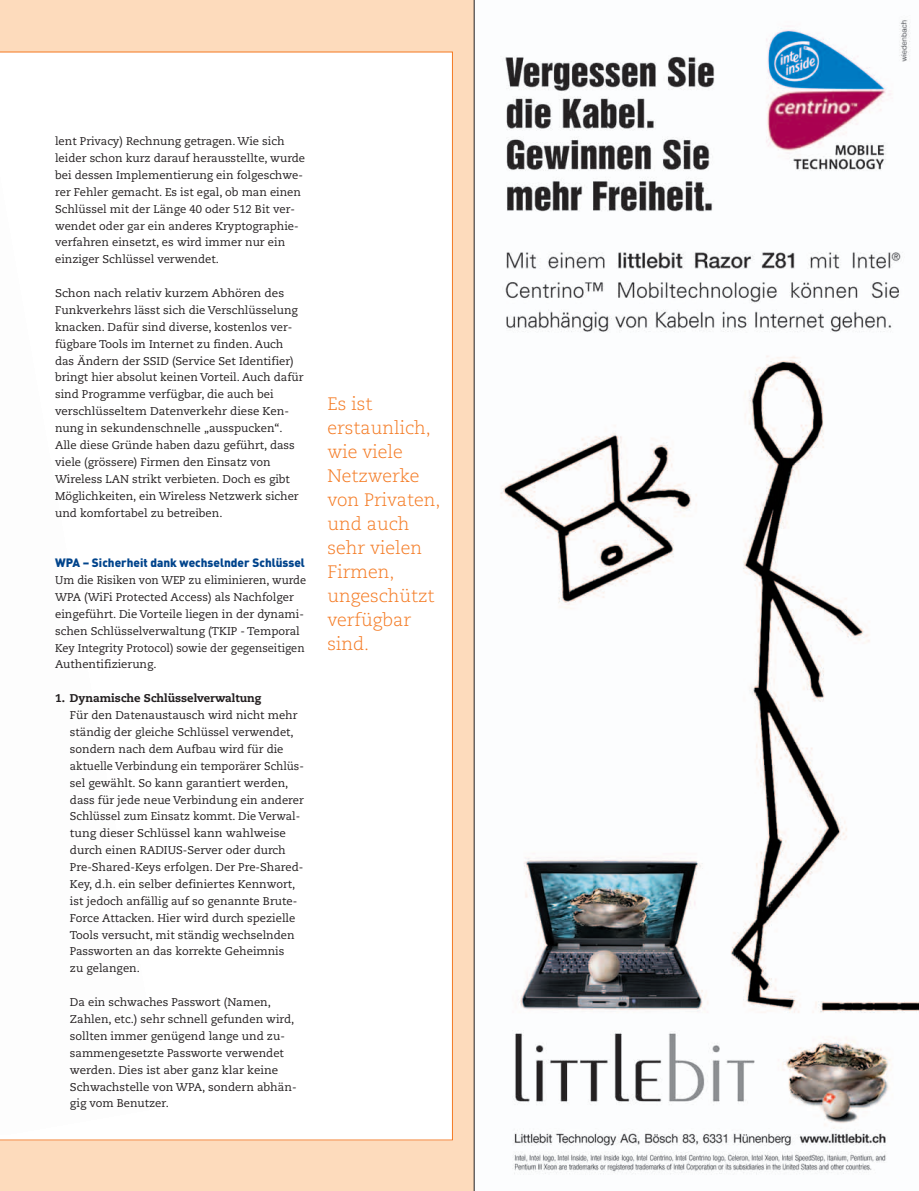
<style>
.page{position:relative;width:919px;height:1191px;background:#fff}
.page>*{position:absolute;margin:0;border:0;box-sizing:border-box;transform-origin:0 0}
.t1{font:300 18px/24px "Caecilia";color:#f47921}
.t2{font:900 12px "DIN";color:#01448c}
.t3{font:11.25px/16.8px "Caecilia";color:#231f20}
.t4{font:11.25px/16.8px "Caecilia";color:#231f20;scale:1.04 1}
.t5{font:800 11.25px "Caecilia";color:#231f20}
</style>
<div class="page">
<div style="left:0;top:1px;width:474px;height:1190px;background:#fddbbc"></div>
<div style="left:0;top:52px;width:453px;height:1088px;background:#fff"></div>
<img style="left:500px;top:20px;width:418px;height:1155px">
<hr style="left:474px;top:1px;width:1px;height:1190px;background:#231f20">
<p class="t3" style="left:55px;top:134px;width:251px">lent Privacy) Rechnung getragen. Wie sich leider schon kurz darauf herausstellte, wurde bei dessen Implementierung ein folgeschwe&shy;rer Fehler gemacht. Es ist egal, ob man einen Schlüssel mit der Länge 40 oder 512 Bit ver&shy;wendet oder gar ein anderes Kryptographie&shy;verfahren einsetzt, es wird immer nur ein einziger Schlüssel verwendet.</p>
<p class="t4" style="left:55px;top:286px;width:240px">Schon nach relativ kurzem Abhören des Funkverkehrs lässt sich die Verschlüsselung knacken. Dafür sind diverse, kostenlos ver&shy;fügbare Tools im Internet zu finden. Auch das Ändern der SSID (Service Set Identifier) bringt hier absolut keinen Vorteil. Auch dafür sind Programme verfügbar, die auch bei verschlüsseltem Datenverkehr diese Ken&shy;nung in sekundenschnelle „ausspucken“.<br>Alle diese Gründe haben dazu geführt, dass viele (grössere) Firmen den Einsatz von Wireless LAN strikt verbieten. Doch es gibt Möglichkeiten, ein Wireless Netzwerk sicher und komfortabel zu betreiben.</p>
<p class="t2" style="left:55px;top:558px;width:251px">WPA – Sicherheit dank wechselnder Schlüssel</p>
<p class="t3" style="left:55px;top:573px;width:252px">Um die Risiken von WEP zu eliminieren, wurde WPA (WiFi Protected Access) als Nachfolger eingeführt. Die Vorteile liegen in der dynami&shy;schen Schlüsselverwaltung (TKIP - Temporal Key Integrity Protocol) sowie der gegenseitigen Authentifizierung.</p>
<p class="t5" style="left:55px;top:693px;width:208px">1. Dynamische Schlüsselverwaltung</p>
<p class="t3" style="left:70px;top:707px;width:235px">Für den Datenaustausch wird nicht mehr ständig der gleiche Schlüssel verwendet, sondern nach dem Aufbau wird für die aktuelle Verbindung ein temporärer Schlüs&shy;sel gewählt. So kann garantiert werden, dass für jede neue Verbindung ein anderer Schlüssel zum Einsatz kommt. Die Verwal&shy;tung dieser Schlüssel kann wahlweise durch einen RADIUS-Server oder durch Pre-Shared-Keys erfolgen. Der Pre-Shared-Key, d.h. ein selber definiertes Kennwort, ist jedoch anfällig auf so genannte Brute-Force Attacken. Hier wird durch spezielle Tools versucht, mit ständig wechselnden Passworten an das korrekte Geheimnis<br>zu gelangen.</p>
<p class="t3" style="left:70px;top:994px;width:228px">Da ein schwaches Passwort (Namen, Zahlen, etc.) sehr schnell gefunden wird, sollten immer genügend lange und zu&shy;sammengesetzte Passworte verwendet werden. Dies ist aber ganz klar keine Schwachstelle von WPA, sondern abhän&shy;gig vom Benutzer.</p>
<h1 class="t1" style="left:327px;top:393px;width:115px">Es ist erstaunlich, wie viele<br>Netzwerke von Privaten, und auch sehr vielen<br>Firmen, ungeschützt verfügbar sind.</h1>
</div>
